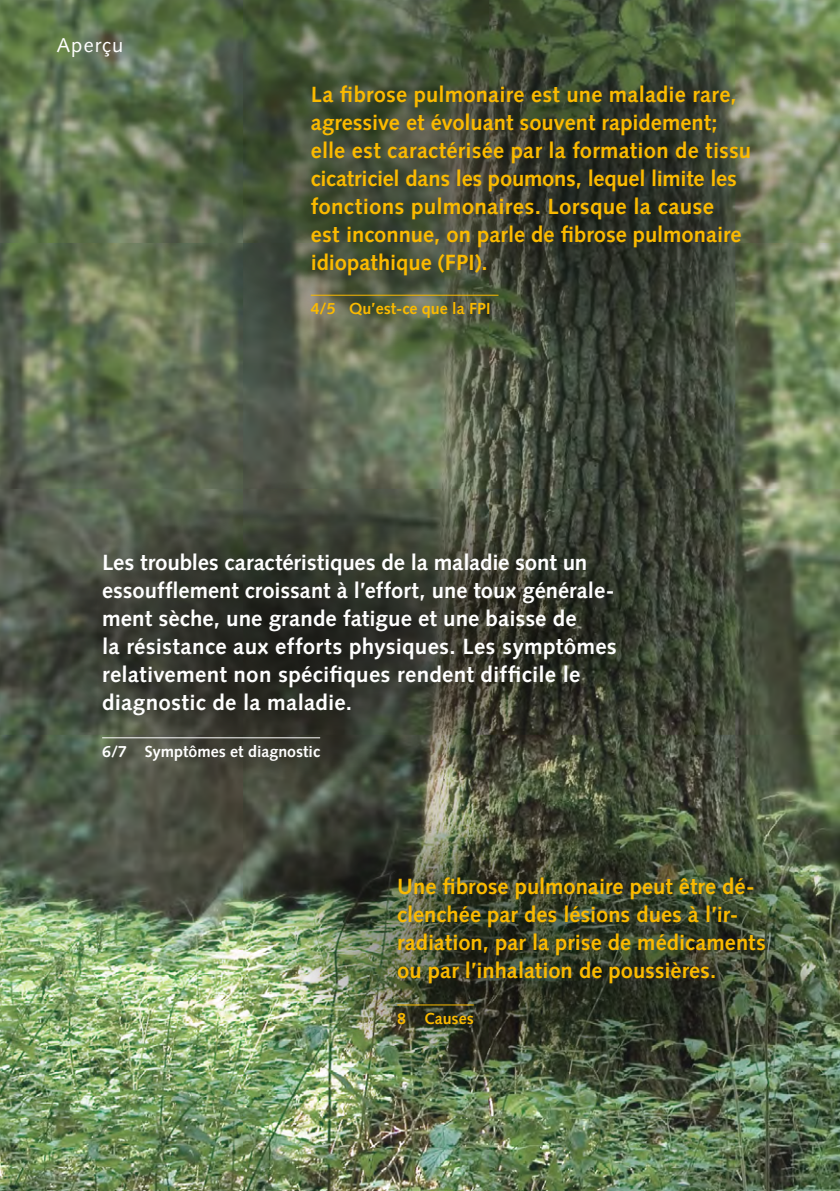
<style>
.page{position:relative;width:840px;height:1191px;background:#fff}
.page>*{position:absolute;margin:0;border:0;box-sizing:border-box;transform-origin:0 0}
.t1{font:700 22px/28px "Syntax LT Std";letter-spacing:.005em;color:#fbba00}
.t2{font:700 22px/28px "Syntax LT Std";letter-spacing:.005em;color:#fff}
.t3{font:20px "Syntax LT Std";letter-spacing:.055em;color:#fff}
.t4{font:700 16px "Syntax LT Std";color:#fbba00}
.t5{font:700 16px "Syntax LT Std";color:#fff}
</style>
<div class="page">
<img style="left:0;top:0;width:839px;height:1191px">
<img style="left:303px;top:799px;width:536px;height:307px">
<svg style="left:57px;top:476px;width:606px;height:306px;background:#383b30"></svg>
<svg style="left:130px;top:0;width:675px;height:364px;background:#4a553e"></svg>
<svg style="left:618px;top:0;width:221px;height:356px;background:#556247"></svg>
<img style="left:259px;top:733px;width:346px;height:356px;border-radius:50%">
<hr style="left:102px;top:737px;width:218px;height:1px;background:#fff">
<hr style="left:310px;top:295px;width:188px;height:1px;background:#fbba00">
<hr style="left:397px;top:1004px;width:76px;height:1px;background:#fbba00">
<p class="t3" style="left:57px;top:33px;width:68px">Aperçu</p>
<p class="t1" style="left:310px;top:80px;width:441px">La fibrose pulmonaire est une maladie rare, agressive et évoluant souvent rapidement; elle est caractérisée par la formation de tissu cicatriciel dans les poumons, lequel limite les fonctions pulmonaires. Lorsque la cause<br>est inconnue, on parle de fibrose pulmonaire idiopathique (FPI).</p>
<p class="t4" style="left:310px;top:299px;width:181px">4/5 Qu’est-ce que la FPI</p>
<p class="t2" style="left:102px;top:548px;width:516px">Les troubles caractéristiques de la maladie sont un essoufflement croissant à l’effort, une toux générale&shy;ment sèche, une grande fatigue et une baisse de<br>la résistance aux efforts physiques. Les symptômes relativement non spécifiques rendent difficile le diagnostic de la maladie.</p>
<p class="t5" style="left:102px;top:742px;width:219px">6/7 Symptômes et diagnostic</p>
<p class="t1" style="left:397px;top:872px;width:370px">Une fibrose pulmonaire peut être dé&shy;clenchée par des lésions dues à l’ir&shy;radiation, par la prise de médicaments ou par l’inhalation de poussières.</p>
<p class="t4" style="left:397px;top:1009px;width:78px">8 Causes</p>
</div>
